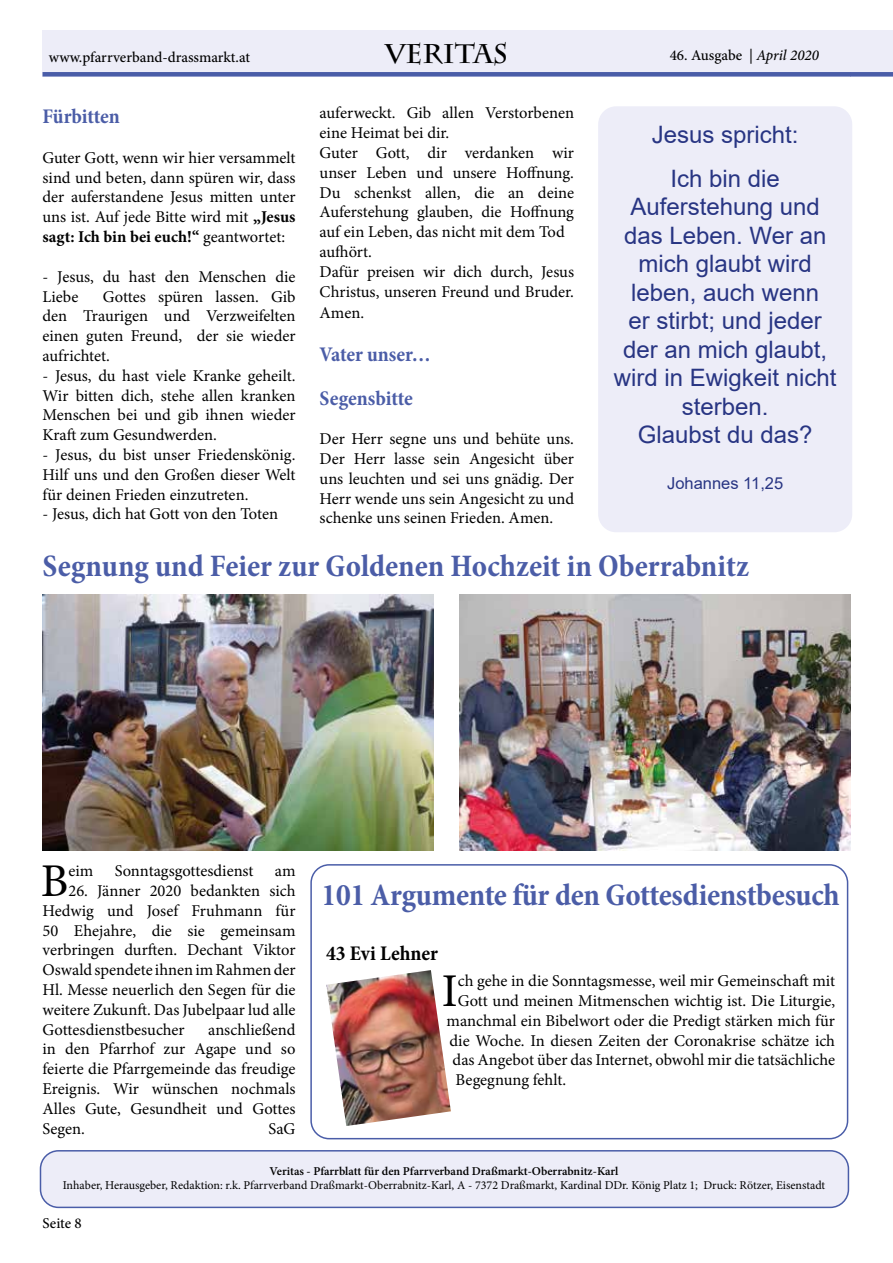
<style>
.page{position:relative;width:893px;height:1263px;background:#fff}
.page>*{position:absolute;margin:0;border:0;box-sizing:border-box;transform-origin:0 0}
.t1{font:46.95px "Minion Pro";color:#000}
.t2{font:700 condensed 31.5px "Minion Pro";letter-spacing:-.005em;color:#4b5da7}
.t3{font:700 27px "Charlemagne Std";color:#000}
.t4{font:24px/28.5px "Arial";color:#283583;text-align:center}
.t5{font:700 condensed 21px/43.2px "Minion Pro";letter-spacing:-.005em;color:#4b5da7}
.t6{font:700 condensed 21px "Minion Pro";color:#000}
.t7{font:16.5px/19.8px "Minion Pro";color:#000;text-align:justify}
.t8{font:16.5px "Arial";color:#283583}
.t9{font:500 15px "Minion Pro";color:#000}
.t10{font:12px "Minion Pro";color:#000}
.t11{font:600 12px "Minion Pro";color:#000}
.s1{font-style:italic}
.s2{font-weight:700}
</style>
<div class="page">
<div style="left:310px;top:864px;width:538px;height:275px;border:2px solid #4a5da8;border-radius:18px"></div>
<img style="left:326px;top:970px;width:125px;height:156px">
<img style="left:42px;top:594px;width:391px;height:257px">
<img style="left:459px;top:594px;width:392px;height:257px">
<div style="left:846px;top:30px;width:47px;height:47px;background:#ededf8"></div>
<div style="left:846px;top:72px;width:47px;height:5px;background:#4a5da8"></div>
<div style="left:43px;top:30px;width:807px;height:47px;background:#ededf8"></div>
<div style="left:43px;top:72px;width:807px;height:5px;background:#4a5da8"></div>
<div style="left:40px;top:1151px;width:808px;height:56px;background:#ededf8;border-radius:18px"></div>
<div style="left:40px;top:1150px;width:809px;height:58px;border:2px solid #4a5da8;border-radius:18px"></div>
<div style="left:598px;top:106px;width:254px;height:426px;background:#ededf8;border-radius:18px"></div>
<p class="t9" style="left:49px;top:47px;width:203px">www.pfarrverband-drassmarkt.at</p>
<h3 class="t3" style="left:385px;top:38px;width:124px">VERITAS</h3>
<p class="t9" style="left:670px;top:46px;width:151px">46. Ausgabe | <span class="s1">April 2020</span></p>
<p class="t5" style="left:43px;top:95px;width:79px">Fürbitten</p>
<p class="t7" style="left:43px;top:148px;width:254px">Guter Gott, wenn wir hier versammelt sind und beten, dann spüren wir, dass der auferstandene Jesus mitten unter uns ist. Auf jede Bitte wird mit <span class="s2">„Jesus sagt: Ich bin bei euch!“</span> geantwortet:</p>
<p class="t7" style="left:43px;top:267px;width:254px">- Jesus, du hast den Menschen die<br>Liebe</p>
<p class="t7" style="left:43px;top:286px;width:254px;text-indent:60px">Gottes spüren lassen. Gib den Traurigen und Verzweifelten einen guten Freund, der sie wieder aufrichtet.</p>
<p class="t7" style="left:43px;top:366px;width:254px">- Jesus, du hast viele Kranke geheilt.<br>Wir bitten dich, stehe allen kranken Menschen bei und gib ihnen wieder Kraft zum Gesundwerden.</p>
<p class="t7" style="left:43px;top:445px;width:254px">- Jesus, du bist unser Friedenskönig.<br>Hilf uns und den Großen dieser Welt für deinen Frieden einzutreten.</p>
<p class="t7" style="left:43px;top:504px;width:237px">- Jesus, dich hat Gott von den Toten</p>
<p class="t7" style="left:320px;top:103px;width:256px;text-align:left">auferweckt. Gib allen Verstorbenen eine Heimat bei dir.<br>Guter Gott, dir verdanken wir unser Leben und unsere Hoffnung.<br>Du schenkst allen, die an deine<br>Auferstehung glauben, die Hoffnung auf ein Leben, das nicht mit dem Tod aufhört.<br>Dafür preisen wir dich durch, Jesus<br>Christus, unseren Freund und Bruder.</p>
<p class="t7" style="left:320px;top:303px;width:46px">Amen.</p>
<p class="t5" style="left:320px;top:333px;width:113px">Vater unser…<br>Segensbitte</p>
<p class="t7" style="left:320px;top:429px;width:256px">Der Herr segne uns und behüte uns.<br>Der Herr lasse sein Angesicht über uns leuchten und sei uns gnädig. Der Herr wende uns sein Angesicht zu und schenke uns seinen Frieden. Amen.</p>
<h3 class="t4" style="left:652px;top:113px;width:148px;line-height:43.5px">Jesus spricht:<br>Ich bin die</h3>
<h3 class="t4" style="left:614px;top:193px;width:224px">Auferstehung und das Leben. Wer an mich glaubt wird leben, auch wenn<br>er stirbt; und jeder der an mich glaubt, wird in Ewigkeit nicht sterben.<br>Glaubst du das?</h3>
<p class="t8" style="left:667px;top:471px;width:118px">Johannes 11,25</p>
<h2 class="t2" style="left:43px;top:544px;width:708px">Segnung und Feier zur Goldenen Hochzeit in Oberrabnitz</h2>
<h1 class="t1" style="left:41px;top:849px;width:29px">B</h1>
<p class="t7" style="left:68px;top:861px;width:26px">eim</p>
<p class="t7" style="left:115px;top:861px;width:140px">Sonntagsgottesdienst</p>
<p class="t7" style="left:275px;top:861px;width:22px">am</p>
<p class="t7" style="left:43px;top:881px;width:255px;text-indent:26px">26. Jänner 2020 bedankten sich Hedwig und Josef Fruhmann für 50 Ehejahre, die sie gemeinsam verbringen durften. Dechant Viktor Oswald spendete ihnen im Rahmen der Hl. Messe neuerlich den Segen für die weitere Zukunft. Das Jubelpaar lud alle Gottesdienstbesucher</p>
<p class="t7" style="left:43px;top:1019px;width:254px;text-indent:166px">anschließend in den Pfarrhof zur Agape und so feierte die Pfarrgemeinde das freudige Ereignis. Wir wünschen nochmals Alles Gute, Gesundheit und Gottes Segen.</p>
<p class="t7" style="left:269px;top:1118px;width:28px">SaG</p>
<h2 class="t2" style="left:322px;top:873px;width:520px">101 Argumente für den Gottesdienstbesuch</h2>
<p class="t6" style="left:326px;top:939px;width:114px">43 Evi Lehner</p>
<h1 class="t1" style="left:442px;top:959px;width:18px">I</h1>
<p class="t7" style="left:458px;top:971px;width:379px">ch gehe in die Sonntagsmesse, weil mir Gemeinschaft mit</p>
<p class="t7" style="left:458px;top:991px;width:379px">Gott und meinen Mitmenschen wichtig ist. Die Liturgie,</p>
<p class="t7" style="left:447px;top:1011px;width:390px">manchmal ein Bibelwort oder die Predigt stärken mich für</p>
<p class="t7" style="left:450px;top:1030px;width:387px">die Woche. In diesen Zeiten der Coronakrise schätze ich</p>
<p class="t7" style="left:453px;top:1050px;width:384px">das Angebot über das Internet, obwohl mir die tatsächliche</p>
<p class="t7" style="left:456px;top:1070px;width:112px">Begegnung fehlt.</p>
<p class="t11" style="left:270px;top:1162px;width:350px">Veritas - Pfarrblatt für den Pfarrverband Draßmarkt-Oberrabnitz-Karl</p>
<p class="t10" style="left:63px;top:1177px;width:764px">Inhaber, Herausgeber, Redaktion: r.k. Pfarrverband Draßmarkt-Oberrabnitz-Karl, A - 7372 Draßmarkt, Kardinal DDr. König Platz 1; Druck: Rötzer, Eisenstadt</p>
<p class="t9" style="left:43px;top:1213px;width:41px">Seite 8</p>
</div>
